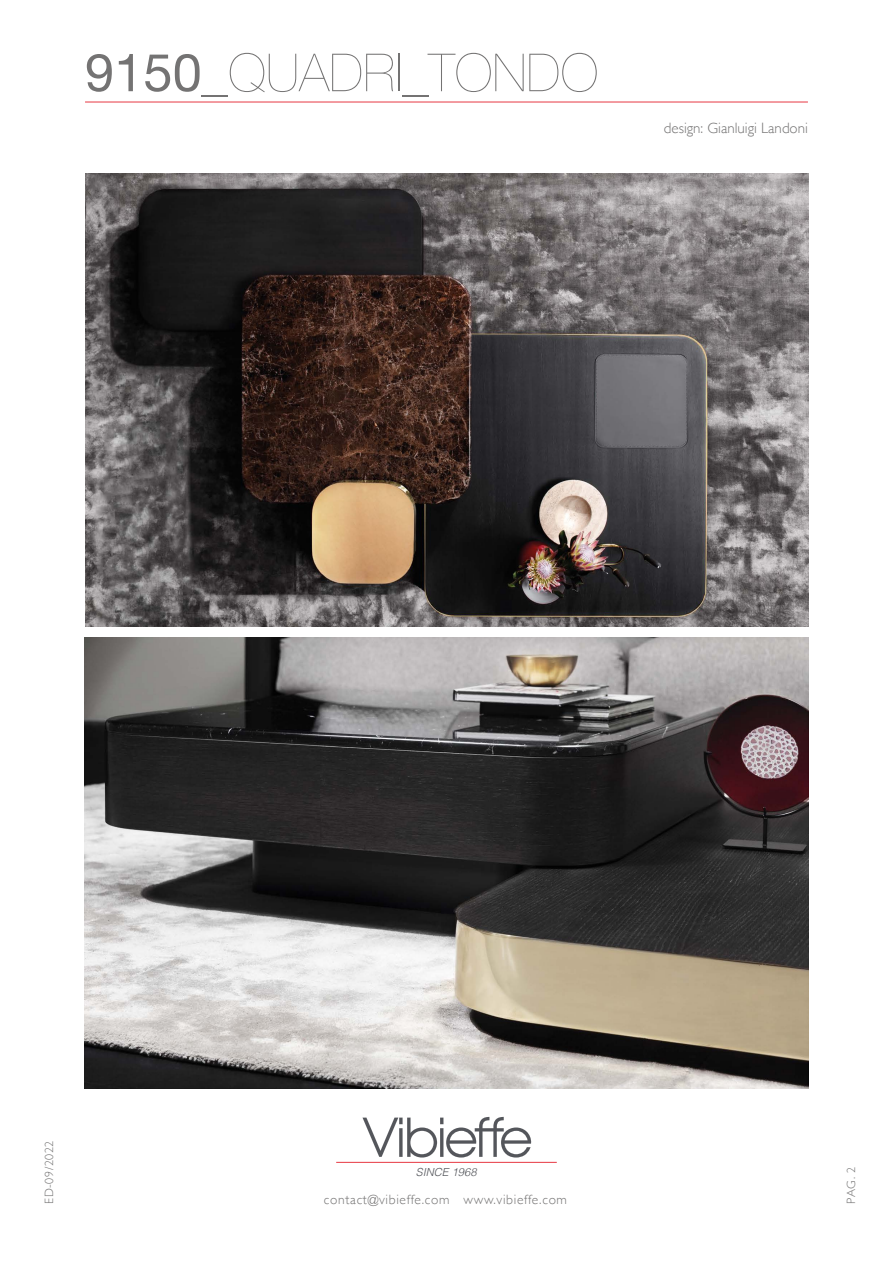
<style>
.page{position:relative;width:893px;height:1263px;background:#fff}
.page>*{position:absolute;margin:0;border:0;box-sizing:border-box;transform-origin:0 0}
.t1{font:200 52.5px "Helvetica Neue";color:#747373}
.t2{font:300 15px "Gill Sans";color:#747373}
.t3{font:300 13.5px "Gill Sans";letter-spacing:.05em;color:#747373}
.t4{font:300 12px "Gill Sans";letter-spacing:.05em;color:#747373}
.t5{font:italic 300 11.1px "Helvetica";color:#54565b}
.s1{font-weight:400}
</style>
<div class="page">
<hr style="left:85px;top:102px;width:723px;height:1px;background:#e73843">
<svg style="left:362px;top:1117px;width:169px;height:40px"></svg>
<hr style="left:336px;top:1162px;width:221px;height:1px;background:#e73843">
<img style="left:85px;top:173px;width:723px;height:453px">
<img style="left:84px;top:637px;width:725px;height:451px">
<h1 class="t1" style="left:85px;top:32px;width:515px"><span class="s1">9150</span>_QUADRI_TONDO</h1>
<p class="t2" style="left:664px;top:117px;width:146px">design: Gianluigi Landoni</p>
<p class="t4" style="left:40px;top:1204px;width:65px;rotate:-90deg">ED-09/2022</p>
<p class="t5" style="left:416px;top:1163px;width:62px">SINCE 1968</p>
<p class="t3" style="left:324px;top:1189px;width:245px">contact@vibieffe.com www.vibieffe.com</p>
<p class="t4" style="left:842px;top:1204px;width:39px;rotate:-90deg">PAG. 2</p>
</div>
